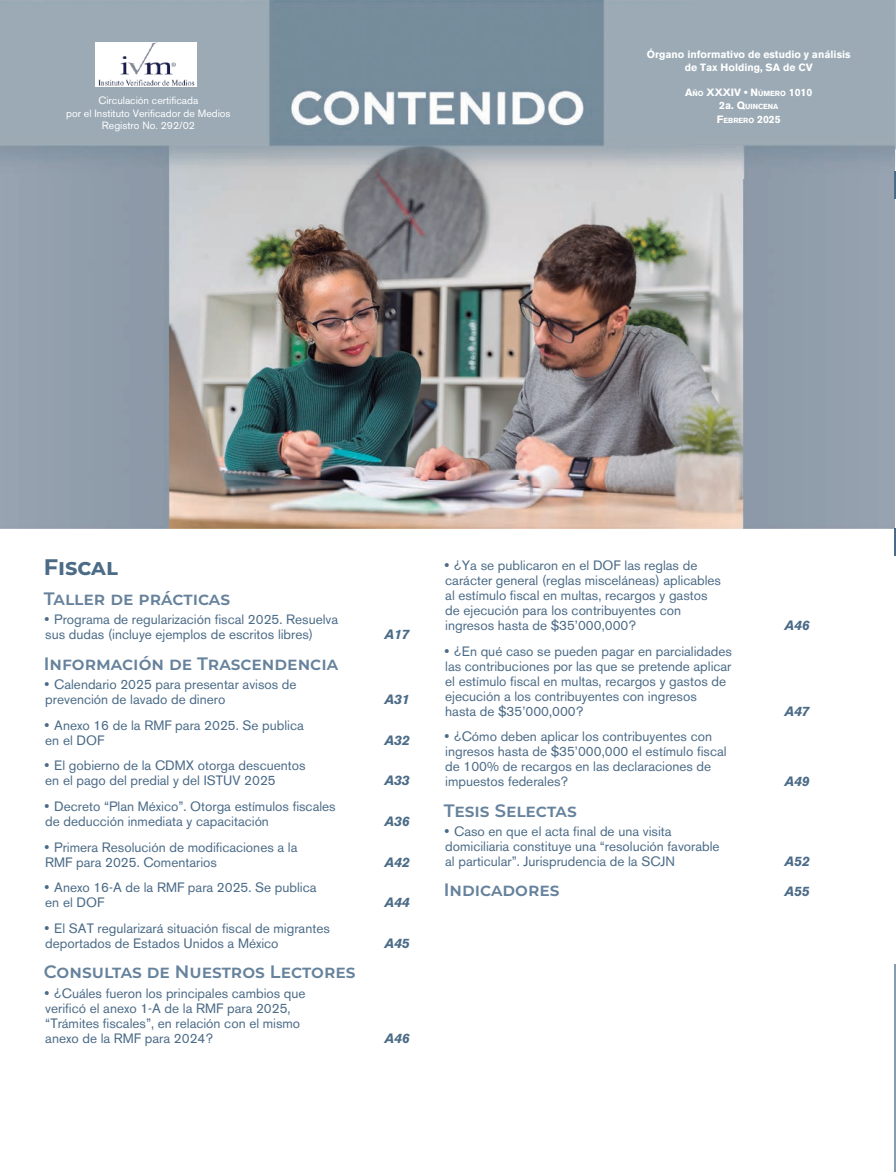
<style>
.page{position:relative;width:896px;height:1172px;background:#fff}
.page>*{position:absolute;margin:0;border:0;box-sizing:border-box;transform-origin:0 0}
.t1{font:700 22.5px "Montserrat";color:#4b6b87}
.t2{font:600 18px "Montserrat";color:#66829c}
.t3{font:13.5px/15px "Akzidenz Grotesk BE";color:#4b6b87}
.t4{font:italic 700 13.5px "Akzidenz Grotesk BE";color:#4b6b87}
.t5{font:10.5px/12.6px "Akzidenz Grotesk BE";color:#fff;text-align:center}
.t6{font:700 10.5px/13.5px "Akzidenz Grotesk BE";color:#fff;text-align:center}
.t7{font:700 10.5px "Akzidenz Grotesk BE";color:#fff}
.t8{font:700 7.35px/13.5px "Akzidenz Grotesk BE";color:#fff;text-align:center}
.s1{font-size:7.35px}
.s2{font-size:10.5px}
</style>
<div class="page">
<img style="left:895px;top:2px;width:1px;height:181px">
<hr style="left:894px;top:964px;width:1px;height:208px;background:#869cb2">
<img style="left:0;top:179px;width:356px;height:301px">
<img style="left:356px;top:179px;width:377px;height:301px">
<img style="left:733px;top:179px;width:161px;height:349px">
<img style="left:0;top:480px;width:734px;height:48px">
<img style="left:0;top:0;width:894px;height:179px">
<img style="left:95px;top:42px;width:102px;height:45px">
<svg style="left:894px;top:171px;width:1px;height:27px"></svg>
<svg style="left:894px;top:528px;width:1px;height:27px"></svg>
<p class="t5" style="left:66px;top:94px;width:166px">Circulación certificada<br>por el Instituto Verificador de Medios<br>Registro No. 292/02</p>
<p class="t6" style="left:646px;top:48px;width:205px">Órgano informativo de estudio y análisis de Tax Holding, SA de CV</p>
<p class="t7" style="left:685px;top:86px;width:129px">A<span class="s1">ÑO</span> XXXIV • N<span class="s1">ÚMERO</span> 1010</p>
<p class="t8" style="left:716px;top:100px;width:65px"><span class="s2">2</span><span class="s2">a.</span> <span class="s2">Q</span>UINCENA<br><span class="s2">F</span>EBRERO <span class="s2">2025</span></p>
<h1 class="t1" style="left:44px;top:551px;width:70px">Fiscal</h1>
<h2 class="t2" style="left:44px;top:586px;width:188px">Taller de prácticas</h2>
<p class="t3" style="left:44px;top:612px;width:296px">• Programa de regularización fiscal 2025. Resuelva sus dudas (incluye ejemplos de escritos libres)</p>
<h2 class="t2" style="left:44px;top:650px;width:296px">Información de Trascendencia</h2>
<p class="t3" style="left:44px;top:677px;width:254px">• Calendario 2025 para presentar avisos de prevención de lavado de dinero</p>
<p class="t3" style="left:44px;top:717px;width:261px">• Anexo 16 de la RMF para 2025. Se publica en el DOF</p>
<p class="t3" style="left:44px;top:758px;width:263px">• El gobierno de la CDMX otorga descuentos en el pago del predial y del ISTUV 2025</p>
<p class="t3" style="left:44px;top:799px;width:293px">• Decreto “Plan México”. Otorga estímulos fiscales de deducción inmediata y capacitación</p>
<p class="t3" style="left:44px;top:839px;width:255px">• Primera Resolución de modificaciones a la<br>RMF para 2025. Comentarios</p>
<p class="t3" style="left:44px;top:880px;width:274px">• Anexo 16-A de la RMF para 2025. Se publica en el DOF</p>
<p class="t3" style="left:44px;top:921px;width:287px">• El SAT regularizará situación fiscal de migrantes deportados de Estados Unidos a México</p>
<h2 class="t2" style="left:44px;top:959px;width:313px">Consultas de Nuestros Lectores</h2>
<p class="t3" style="left:44px;top:985px;width:263px">• ¿Cuáles fueron los principales cambios que verificó el anexo 1-A de la RMF para 2025, “Trámites fiscales”, en relación con el mismo anexo de la RMF para 2024?</p>
<p class="t4" style="left:385px;top:626px;width:26px">A17</p>
<p class="t4" style="left:385px;top:691px;width:26px">A31</p>
<p class="t4" style="left:385px;top:732px;width:26px">A32</p>
<p class="t4" style="left:385px;top:772px;width:26px">A33</p>
<p class="t4" style="left:385px;top:813px;width:26px">A36</p>
<p class="t4" style="left:385px;top:854px;width:26px">A42</p>
<p class="t4" style="left:385px;top:894px;width:26px">A44</p>
<p class="t4" style="left:385px;top:935px;width:26px">A45</p>
<p class="t4" style="left:385px;top:1030px;width:26px">A46</p>
<p class="t3" style="left:443px;top:558px;width:279px">• ¿Ya se publicaron en el DOF las reglas de carácter general (reglas misceláneas) aplicables al estímulo fiscal en multas, recargos y gastos de ejecución para los contribuyentes con ingresos hasta de $35’000,000?</p>
<p class="t3" style="left:443px;top:643px;width:290px">• ¿En qué caso se pueden pagar en parcialidades las contribuciones por las que se pretende aplicar el estímulo fiscal en multas, recargos y gastos de ejecución a los contribuyentes con ingresos<br>hasta de $35’000,000?</p>
<p class="t3" style="left:443px;top:729px;width:284px">• ¿Cómo deben aplicar los contribuyentes con ingresos hasta de $35’000,000 el estímulo fiscal de 100% de recargos en las declaraciones de impuestos federales?</p>
<h2 class="t2" style="left:443px;top:798px;width:134px">Tesis Selectas</h2>
<p class="t3" style="left:443px;top:824px;width:277px">• Caso en que el acta final de una visita domiciliaria constituye una “resolución favorable al particular”. Jurisprudencia de la SCJN</p>
<p class="t4" style="left:784px;top:617px;width:26px">A46</p>
<p class="t4" style="left:784px;top:703px;width:26px">A47</p>
<p class="t4" style="left:784px;top:774px;width:26px">A49</p>
<p class="t4" style="left:784px;top:853px;width:26px">A52</p>
<h2 class="t2" style="left:443px;top:877px;width:117px">Indicadores</h2>
<p class="t4" style="left:784px;top:884px;width:26px">A55</p>
</div>
